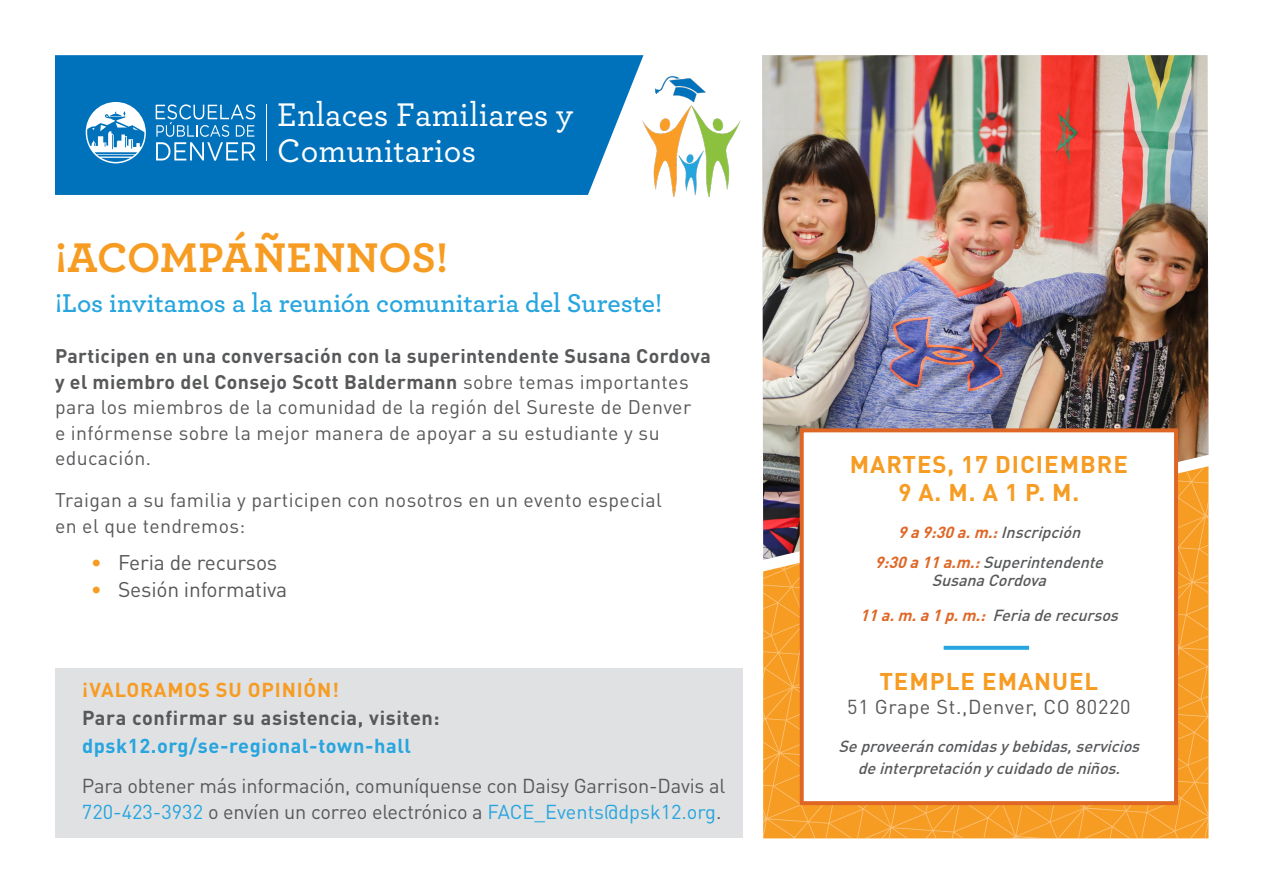
<style>
.page{position:relative;width:1263px;height:893px;background:#fff}
.page>*{position:absolute;margin:0;border:0;box-sizing:border-box;transform-origin:0 0}
.t1{font:700 43.5px "Archer Pro";color:#f79c23}
.t2{font:500 34.35px/35.2px "Archer Pro";color:#fff}
.t3{font:600 27px "Archer Pro";letter-spacing:-.005em;color:#26a5de}
.t4{font:700 24px/27.9px "DIN Pro";letter-spacing:.04em;color:#f79c23;text-align:center}
.t5{font:21px "DIN Pro";letter-spacing:-.01em;color:#57585a}
.t6{font:19.95px/26px "DIN Pro";letter-spacing:-.01em;color:#57585a}
.t7{font:700 19.95px/27.9px "DIN Pro";letter-spacing:.03em;color:#57585a}
.t8{font:19.95px "DIN Pro";letter-spacing:.03em;color:#57585a}
.t9{font:19.5px/25.5px "DIN Pro";letter-spacing:.02em;color:#57585a}
.t10{font:italic 500 15.9px/18px "DIN Pro";color:#57585a;text-align:center}
.t11{font:italic 700 15.9px "DIN Pro";color:#de6726}
.s1{font-weight:700}
.s2{color:#f79c23}
.s3{color:#26a5de}
.s4{font-weight:500;color:#57585a}
.s5{font-weight:700;color:#de6726}
</style>
<div class="page">
<img style="left:762px;top:55px;width:446px;height:411px">
<svg style="left:763px;top:466px;width:445px;height:372px"></svg>
<div style="left:800px;top:428px;width:378px;height:377px;background:#fff;border:4px solid #de6726"></div>
<div style="left:55px;top:668px;width:687px;height:170px;background:#e0e1e3"></div>
<svg style="left:944px;top:646px;width:85px;height:4px"></svg>
<div style="left:55px;top:55px;width:588px;height:140px;background:#0072bc"></div>
<hr style="left:266px;top:104px;width:1px;height:57px;background:#fff">
<svg style="left:86px;top:102px;width:60px;height:61px"></svg>
<svg style="left:156px;top:104px;width:99px;height:57px"></svg>
<img style="left:639px;top:73px;width:102px;height:123px">
<p class="t2" style="left:277px;top:96px;width:298px">Enlaces Familiares y<br>Comunitarios</p>
<p class="t1" style="left:55px;top:223px;width:395px">¡ACOMPÁÑENNOS!</p>
<p class="t3" style="left:55px;top:283px;width:609px">¡Los invitamos a la reunión comunitaria del Sureste!</p>
<p class="t9" style="left:55px;top:343px;width:657px"><span class="s1">Participen en una conversación con la superintendente Susana Cordova y el miembro del Consejo Scott Baldermann</span> sobre temas importantes para los miembros de la comunidad de la región del Sureste de Denver<br>e infórmense sobre la mejor manera de apoyar a su estudiante y su educación.</p>
<p class="t9" style="left:55px;top:487px;width:608px">Traigan a su familia y participen con nosotros en un evento especial</p>
<p class="t9" style="left:55px;top:512px;width:192px">en el que tendremos:</p>
<p class="t5" style="left:91px;top:548px;width:188px"><span class="s2">•</span> Feria de recursos</p>
<p class="t5" style="left:91px;top:575px;width:198px"><span class="s2">•</span> Sesión informativa</p>
<p class="t7" style="left:82px;top:675px;width:359px"><span class="s2">¡VALORAMOS SU OPINIÓN!<br></span>Para confirmar su asistencia, visiten: <span class="s3">dpsk12.org/se-regional-town-hall</span></p>
<p class="t6" style="left:82px;top:772px;width:645px">Para obtener más información, comuníquense con Daisy Garrison-Davis al<br><span class="s3">720-423-3932</span> o envíen un correo electrónico a <span class="s3">FACE_Events@dpsk12.org</span>.</p>
<p class="t4" style="left:850px;top:448px;width:279px">MARTES, 17 DICIEMBRE<br>9 A. M. A 1 P. M.</p>
<p class="t11" style="left:898px;top:520px;width:189px">9a9:30a.m.:<span class="s4">Inscripción</span></p>
<p class="t10" style="left:875px;top:553px;width:235px"><span class="s5">9:30a11a.m.:</span> Superintendente<br>SusanaCordova</p>
<p class="t10" style="left:860px;top:605px;width:265px"><span class="s5">11a.m.a1p.m.:</span> Feriaderecursos</p>
<p class="t4" style="left:879px;top:666px;width:221px">TEMPLE EMANUEL</p>
<p class="t8" style="left:847px;top:693px;width:285px">51 Grape St.,Denver, CO 80220</p>
<p class="t10" style="left:838px;top:734px;width:308px;line-height:22.5px">Seproveeráncomidasybebidas,servicios deinterpretaciónycuidadodeniños.</p>
</div>
